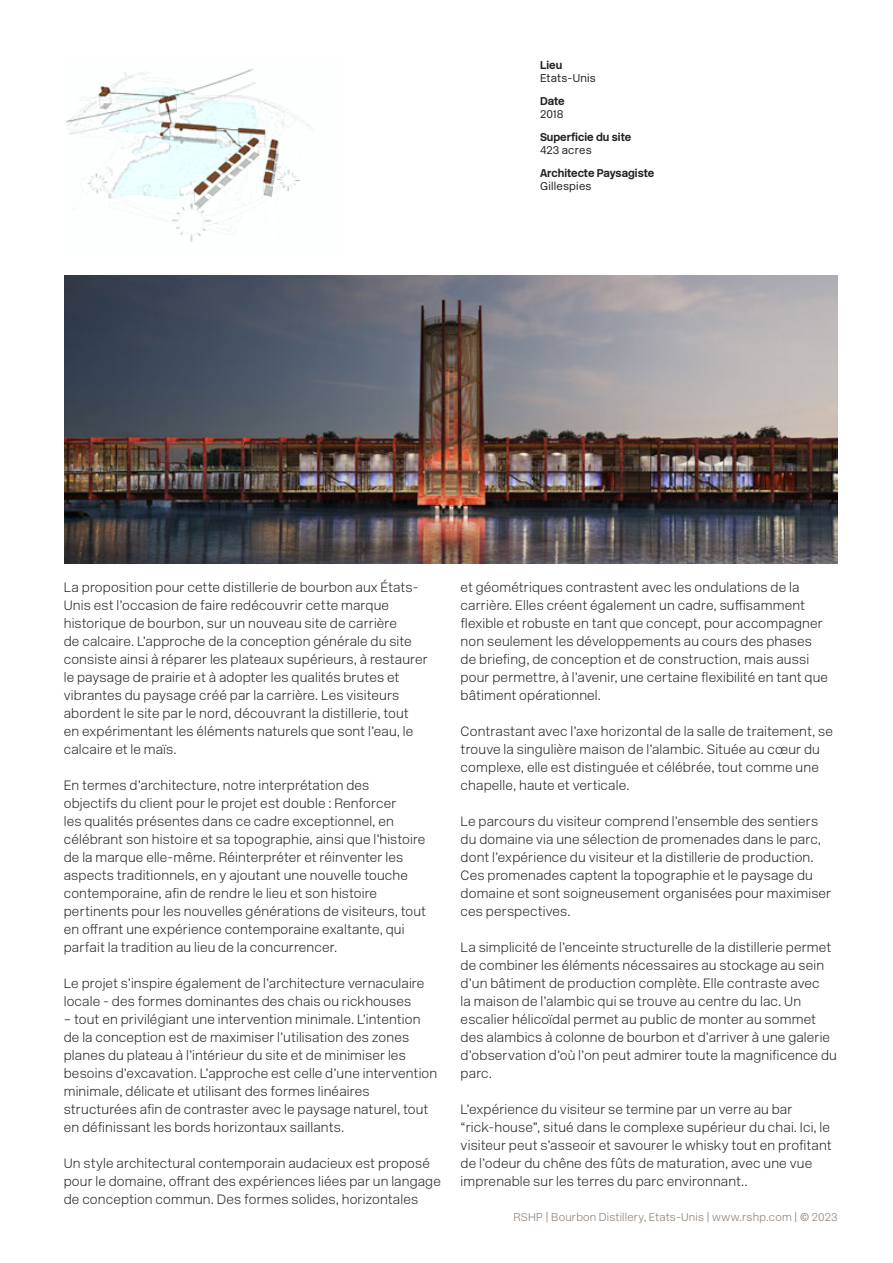
<style>
.page{position:relative;width:893px;height:1263px;background:#fff}
.page>*{position:absolute;margin:0;border:0;box-sizing:border-box;transform-origin:0 0}
.Body{font:13.5px/18px "New Rail Alphabet White";letter-spacing:.01em;color:#231f20}
.t1{font:11.25px "New Rail Alphabet White";letter-spacing:.02em;color:#82766a}
.Info_Header{font:700 11.25px "New Rail Alphabet";color:#231f20}
.Info_Body{font:300 11.25px "New Rail Alphabet";letter-spacing:.015em;color:#231f20}
</style>
<div class="page">
<img style="left:65px;top:68px;width:248px;height:174px">
<img style="left:64px;top:276px;width:774px;height:288px">
<p class="Info_Header" style="left:540px;top:57px;width:24px">Lieu</p>
<p class="Info_Body" style="left:540px;top:71px;width:57px">Etats-Unis</p>
<p class="Info_Header" style="left:540px;top:93px;width:26px">Date</p>
<p class="Info_Body" style="left:540px;top:107px;width:25px">2018</p>
<p class="Info_Header" style="left:540px;top:129px;width:93px">Superficie du site</p>
<p class="Info_Body" style="left:540px;top:143px;width:53px">423 acres</p>
<p class="Info_Header" style="left:540px;top:165px;width:116px">Architecte Paysagiste</p>
<p class="Info_Body" style="left:540px;top:179px;width:53px">Gillespies</p>
<p class="Body" style="left:64px;top:578px;width:366px">La proposition pour cette distillerie de bourbon aux États-Unis est l’occasion de faire redécouvrir cette marque historique de bourbon, sur un nouveau site de carrière<br>de calcaire. L’approche de la conception générale du site consiste ainsi à réparer les plateaux supérieurs, à restaurer le paysage de prairie et à adopter les qualités brutes et vibrantes du paysage créé par la carrière. Les visiteurs abordent le site par le nord, découvrant la distillerie, tout<br>en expérimentant les éléments naturels que sont l’eau, le calcaire et le maïs.</p>
<p class="Body" style="left:64px;top:776px;width:364px">En termes d’architecture, notre interprétation des objectifs du client pour le projet est double : Renforcer<br>les qualités présentes dans ce cadre exceptionnel, en célébrant son histoire et sa topographie, ainsi que l’histoire de la marque elle-même. Réinterpréter et réinventer les aspects traditionnels, en y ajoutant une nouvelle touche contemporaine, afin de rendre le lieu et son histoire pertinents pour les nouvelles générations de visiteurs, tout en offrant une expérience contemporaine exaltante, qui parfait la tradition au lieu de la concurrencer.</p>
<p class="Body" style="left:64px;top:974px;width:362px">Le projet s’inspire également de l’architecture vernaculaire locale - des formes dominantes des chais ou rickhouses</p>
<p class="Body" style="left:64px;top:1010px;width:375px">– tout en privilégiant une intervention minimale. L’intention de la conception est de maximiser l’utilisation des zones planes du plateau à l’intérieur du site et de minimiser les besoins d’excavation. L’approche est celle d’une intervention minimale, délicate et utilisant des formes linéaires structurées afin de contraster avec le paysage naturel, tout en définissant les bords horizontaux saillants.</p>
<p class="Body" style="left:64px;top:1154px;width:379px">Un style architectural contemporain audacieux est proposé pour le domaine, offrant des expériences liées par un langage de conception commun. Des formes solides, horizontales</p>
<p class="Body" style="left:461px;top:578px;width:369px">et géométriques contrastent avec les ondulations de la carrière. Elles créent également un cadre, suffisamment flexible et robuste en tant que concept, pour accompagner non seulement les développements au cours des phases de briefing, de conception et de construction, mais aussi pour permettre, à l’avenir, une certaine flexibilité en tant que bâtiment opérationnel.</p>
<p class="Body" style="left:461px;top:722px;width:374px">Contrastant avec l’axe horizontal de la salle de traitement, se trouve la singulière maison de l’alambic. Située au cœur du complexe, elle est distinguée et célébrée, tout comme une chapelle, haute et verticale.</p>
<p class="Body" style="left:461px;top:812px;width:372px">Le parcours du visiteur comprend l’ensemble des sentiers du domaine via une sélection de promenades dans le parc, dont l’expérience du visiteur et la distillerie de production.<br>Ces promenades captent la topographie et le paysage du domaine et sont soigneusement organisées pour maximiser ces perspectives.</p>
<p class="Body" style="left:461px;top:938px;width:378px">La simplicité de l’enceinte structurelle de la distillerie permet de combiner les éléments nécessaires au stockage au sein d’un bâtiment de production complète. Elle contraste avec<br>la maison de l’alambic qui se trouve au centre du lac. Un escalier hélicoïdal permet au public de monter au sommet des alambics à colonne de bourbon et d’arriver à une galerie d’observation d’où l’on peut admirer toute la magnificence du parc.</p>
<p class="Body" style="left:461px;top:1100px;width:373px">L’expérience du visiteur se termine par un verre au bar “rick-house”, situé dans le complexe supérieur du chai. Ici, le visiteur peut s’asseoir et savourer le whisky tout en profitant de l’odeur du chêne des fûts de maturation, avec une vue imprenable sur les terres du parc environnant..</p>
<p class="t1" style="left:513px;top:1209px;width:326px">RSHP | Bourbon Distillery, Etats-Unis | www.rshp.com | © 2023</p>
</div>
